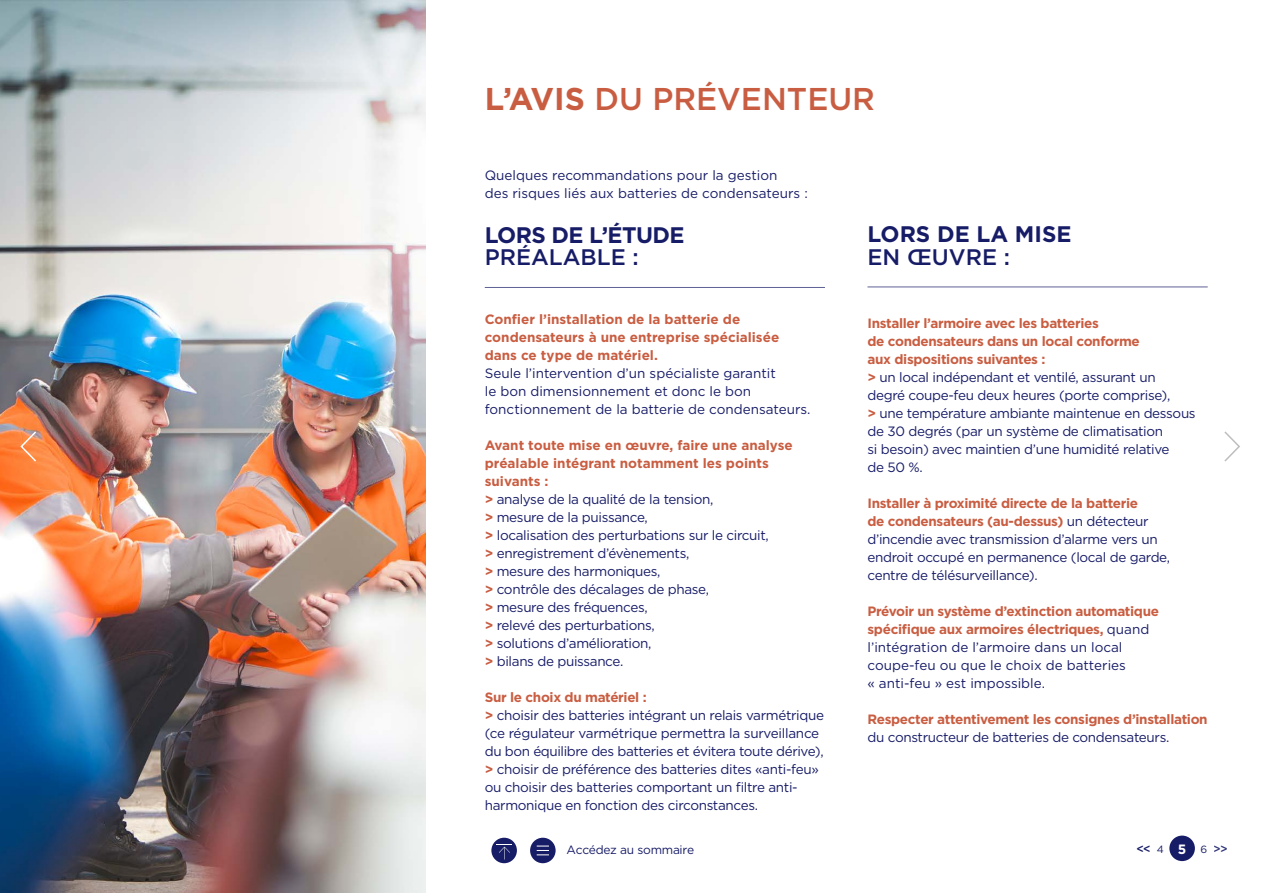
<style>
.page{position:relative;width:1263px;height:893px;background:#fff}
.page>*{position:absolute;margin:0;border:0;box-sizing:border-box;transform-origin:0 0}
.t1{font:500 31.5px "Gotham";color:#c95d41}
.t2{font:500 22.5px "Gotham";color:#171c67}
.t3{font:700 22.5px "Gotham";letter-spacing:-.025em;color:#171c67}
.t4{font:700 22.5px "Gotham";color:#171c67}
.t5{font:13.5px/18px "Gotham";letter-spacing:-.025em;color:#171c67}
.t6{font:13.5px/18px "Gotham";color:#171c67}
.t7{font:700 13.5px/18px "Gotham";color:#c95d41}
.t8{font:700 13.5px "Gotham";letter-spacing:-.025em;color:#c95d41}
.t9{font:700 13.5px "Gotham";color:#fff}
.t10{font:12px "Gotham";letter-spacing:-.025em;color:#171c67}
.t11{font:500 12px "Gotham";color:#171c67}
.t12{font:10.5px "Gotham";color:#171c67}
.s1{font-weight:700}
.s2{font-weight:700;color:#c95d41}
</style>
<div class="page">
<div style="left:1169px;top:836px;width:26px;height:25px;background:#171c67;border-radius:50%"></div>
<div style="left:530px;top:838px;width:26px;height:25px;background:#171c67;border-radius:50%"></div>
<div style="left:491px;top:838px;width:26px;height:25px;background:#171c67;border-radius:50%"></div>
<svg style="left:537px;top:846px;width:12px;height:9px"></svg>
<svg style="left:497px;top:844px;width:15px;height:15px"></svg>
<svg style="left:1224px;top:431px;width:16px;height:31px"></svg>
<hr style="left:485px;top:287px;width:340px;height:1px;background:#171c67">
<img style="left:0;top:0;width:425px;height:893px">
<hr style="left:867px;top:287px;width:341px;height:1px;background:#171c67">
<svg style="left:19px;top:430px;width:19px;height:33px"></svg>
<h1 class="t1" style="left:485px;top:78px;width:392px"><span class="s1">L’AVIS</span> DU PRÉVENTEUR</h1>
<p class="t6" style="left:485px;top:166px;width:325px">Quelques recommandations pour la gestion<br>des risques liés aux batteries de condensateurs :</p>
<h2 class="t3" style="left:485px;top:220px;width:201px">LORS DE L’ÉTUDE</h2>
<h2 class="t2" style="left:485px;top:243px;width:156px">PRÉALABLE :</h2>
<p class="t7" style="left:485px;top:310px;width:296px">Confier l’installation de la batterie de condensateurs à une entreprise spécialisée dans ce type de matériel.</p>
<p class="t6" style="left:485px;top:364px;width:327px">Seule l’intervention d’un spécialiste garantit<br>le bon dimensionnement et donc le bon fonctionnement de la batterie de condensateurs.</p>
<p class="t5" style="left:485px;top:436px;width:310px"><span class="s2">Avant toute mise en œuvre, faire une analyse préalable intégrant notamment les points suivants :<br>&gt;</span> analyse de la qualité de la tension,<br><span class="s2">&gt;</span> mesure de la puissance,<br><span class="s2">&gt;</span> localisation des perturbations sur le circuit,<br><span class="s2">&gt;</span> enregistrement d’évènements,<br><span class="s2">&gt;</span> mesure des harmoniques,<br><span class="s2">&gt;</span> contrôle des décalages de phase,<br><span class="s2">&gt;</span> mesure des fréquences,<br><span class="s2">&gt;</span> relevé des perturbations,<br><span class="s2">&gt;</span> solutions d’amélioration,<br><span class="s2">&gt;</span> bilans de puissance.</p>
<p class="t5" style="left:485px;top:688px;width:341px"><span class="s2">Sur le choix du matériel :<br>&gt;</span> choisir des batteries intégrant un relais varmétrique (ce régulateur varmétrique permettra la surveillance du bon équilibre des batteries et évitera toute dérive), <span class="s2">&gt;</span> choisir de préférence des batteries dites «anti-feu» ou choisir des batteries comportant un filtre anti&shy;harmonique en fonction des circonstances.</p>
<h2 class="t4" style="left:867px;top:219px;width:206px">LORS DE LA MISE</h2>
<h2 class="t2" style="left:867px;top:242px;width:144px">EN ŒUVRE :</h2>
<p class="t5" style="left:867px;top:314px;width:330px"><span class="s2">Installer l’armoire avec les batteries<br>de condensateurs dans un local conforme<br>aux dispositions suivantes :<br>&gt;</span> un local indépendant et ventilé, assurant un degré coupe-feu deux heures (porte comprise),<br><span class="s2">&gt;</span> une température ambiante maintenue en dessous de 30 degrés (par un système de climatisation<br>si besoin) avec maintien d’une humidité relative<br>de 50 %.</p>
<p class="t5" style="left:867px;top:494px;width:304px"><span class="s2">Installer à proximité directe de la batterie<br>de condensateurs (au-dessus)</span> un détecteur d’incendie avec transmission d’alarme vers un endroit occupé en permanence (local de garde, centre de télésurveillance).</p>
<p class="t6" style="left:867px;top:602px;width:293px"><span class="s2">Prévoir un système d’extinction automatique spécifique aux armoires électriques,</span> quand l’intégration de l’armoire dans un local coupe-feu ou que le choix de batteries<br>« anti-feu » est impossible.</p>
<p class="t8" style="left:867px;top:710px;width:342px">Respecter attentivement les consignes d’installation</p>
<p class="t5" style="left:867px;top:728px;width:303px">du constructeur de batteries de condensateurs.</p>
<p class="t10" style="left:567px;top:842px;width:129px">Accédez au sommaire</p>
<p class="t11" style="left:1136px;top:841px;width:16px">&lt;&lt;</p>
<p class="t9" style="left:1178px;top:840px;width:10px">5</p>
<p class="t11" style="left:1214px;top:841px;width:16px">&gt;&gt;</p>
<p class="t12" style="left:1157px;top:842px;width:9px">4</p>
<p class="t12" style="left:1200px;top:842px;width:8px">6</p>
</div>
